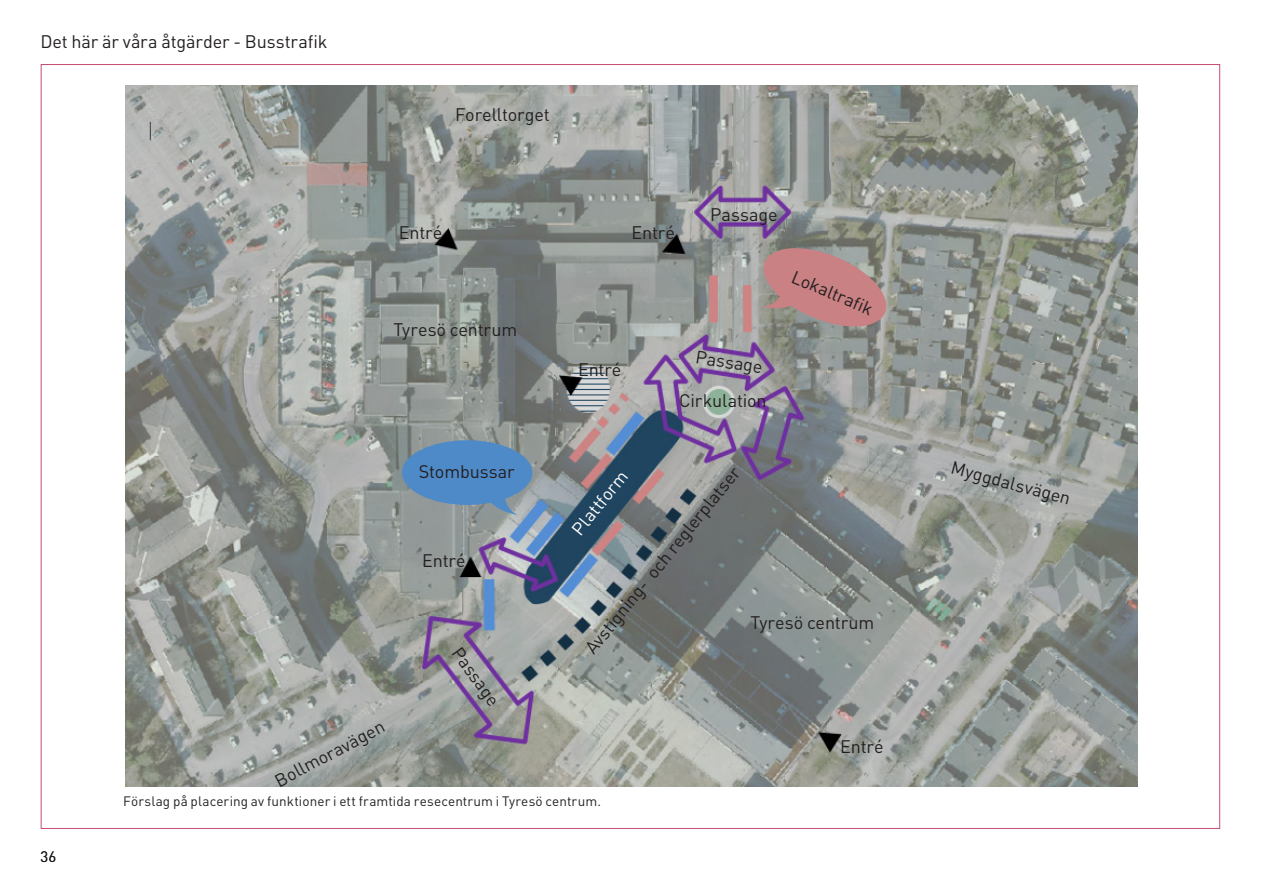
<style>
.page{position:relative;width:1263px;height:893px;background:#fff}
.page>*{position:absolute;margin:0;border:0;box-sizing:border-box;transform-origin:0 0}
.Kapitelbeskrivning{font:18px "DIN";letter-spacing:-.005em;color:#231f20}
.Kapitelbeskrivning-2{font:18px "DIN";color:#fff}
.t1{font:15px "DIN";color:#231f20}
.Bildtext_-_P{font:13.5px "DIN";letter-spacing:.01em;color:#231f20}
</style>
<div class="page">
<img style="left:125px;top:85px;width:1013px;height:702px">
<svg style="left:402px;top:440px;width:130px;height:75px;background:#638eb9"></svg>
<svg style="left:761px;top:243px;width:131px;height:88px;background:#b08886"></svg>
<p class="Kapitelbeskrivning" style="left:40px;top:31px;width:289px">Det här är våra åtgärder - Busstrafik</p>
<p class="Kapitelbeskrivning" style="left:455px;top:103px;width:96px">Forelltorget</p>
<p class="Kapitelbeskrivning" style="left:399px;top:221px;width:45px">Entré</p>
<p class="Kapitelbeskrivning" style="left:393px;top:318px;width:125px">Tyresö centrum</p>
<p class="Kapitelbeskrivning" style="left:271px;top:772px;width:123px;rotate:-28deg">Bollmoravägen</p>
<p class="Kapitelbeskrivning" style="left:419px;top:460px;width:97px">Stombussar</p>
<p class="Kapitelbeskrivning" style="left:422px;top:549px;width:45px">Entré</p>
<p class="Kapitelbeskrivning" style="left:465px;top:642px;width:69px;rotate:54deg">Passage</p>
<p class="Kapitelbeskrivning" style="left:631px;top:221px;width:45px">Entré</p>
<p class="Kapitelbeskrivning" style="left:710px;top:203px;width:69px">Passage</p>
<p class="Kapitelbeskrivning" style="left:578px;top:358px;width:45px">Entré</p>
<p class="Kapitelbeskrivning" style="left:697px;top:345px;width:69px;rotate:9deg">Passage</p>
<p class="Kapitelbeskrivning" style="left:679px;top:389px;width:89px">Cirkulation</p>
<p class="Kapitelbeskrivning" style="left:797px;top:265px;width:88px;rotate:23deg">Lokaltrafik</p>
<p class="Kapitelbeskrivning" style="left:580px;top:644px;width:236px;rotate:-51deg">Avstigning- och reglerplatser</p>
<p class="Kapitelbeskrivning-2" style="left:567px;top:525px;width:79px;rotate:-51deg">Plattform</p>
<p class="Kapitelbeskrivning" style="left:750px;top:611px;width:125px">Tyresö centrum</p>
<p class="Kapitelbeskrivning" style="left:840px;top:735px;width:45px">Entré</p>
<p class="t1" style="left:40px;top:848px;width:17px">36</p>
<p class="Bildtext_-_P" style="left:123px;top:793px;width:479px">Förslag på placering av funktioner i ett framtida resecentrum i Tyresö centrum.</p>
<p class="Kapitelbeskrivning" style="left:954px;top:456px;width:124px;rotate:15deg">Myggdalsvägen</p>
</div>
